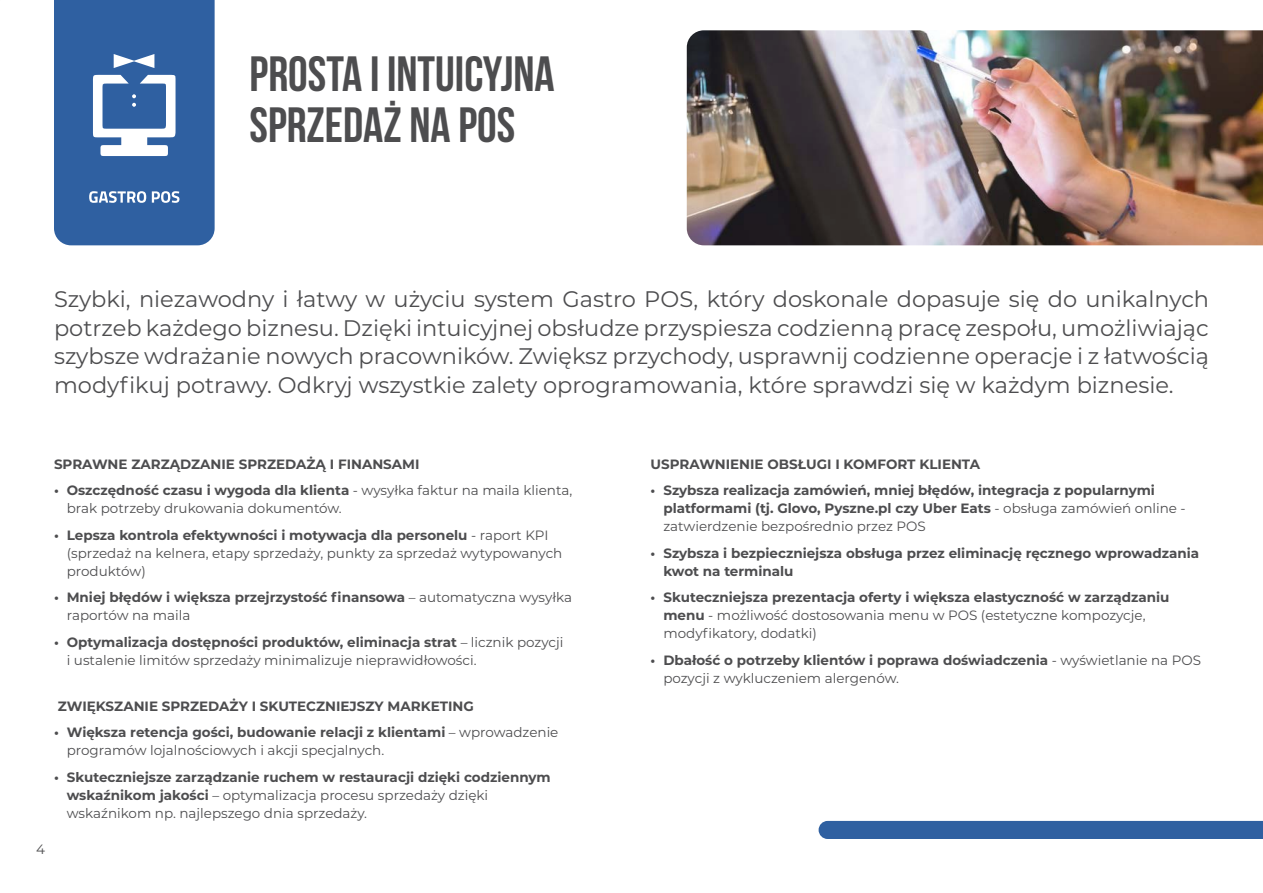
<style>
.page{position:relative;width:1263px;height:893px;background:#fff}
.page>*{position:absolute;margin:0;border:0;box-sizing:border-box;transform-origin:0 0}
.t1{font:700 49.5px/51px "Bebas Neue";color:#4d4d4f}
.t2{font:22.5px/28.5px "Montserrat";color:#4d4d4f;text-align:justify}
.t3{font:13.5px/18px "Montserrat";color:#4d4d4f}
.t4{font:700 13.5px/18px "Montserrat";color:#4d4d4f}
.s1{font-weight:700}
.s2{font-weight:400}
</style>
<div class="page">
<div style="left:819px;top:821px;width:444px;height:18px;background:#2f60a1"></div>
<svg style="left:54px;top:0;width:161px;height:245px;background:#4470aa"></svg>
<img style="left:687px;top:30px;width:576px;height:215px">
<h1 class="t1" style="left:249px;top:48px;width:307px">PROSTA I INTUICYJNA<br>SPRZEDAŻ NA POS</h1>
<p class="t2" style="left:54px;top:284px;width:1156px">Szybki, niezawodny i łatwy w użyciu system Gastro POS, który doskonale dopasuje się do unikalnych potrzeb każdego biznesu. Dzięki intuicyjnej obsłudze przyspiesza codzienną pracę zespołu, umożliwiając szybsze wdrażanie nowych pracowników. Zwiększ przychody, usprawnij codzienne operacje i z łatwością modyfikuj potrawy. Odkryj wszystkie zalety oprogramowania, które sprawdzi się w każdym biznesie.</p>
<p class="t4" style="left:54px;top:454px;width:367px">SPRAWNE ZARZĄDZANIE SPRZEDAŻĄ I FINANSAMI</p>
<p class="t3" style="left:67px;top:481px;width:507px;text-indent:-13px"><span class="s1">• Oszczędność czasu i wygoda dla klienta</span> - wysyłka faktur na maila klienta, brak potrzeby drukowania dokumentów.</p>
<p class="t3" style="left:67px;top:525px;width:497px;text-indent:-13px"><span class="s1">• Lepsza kontrola efektywności i motywacja dla personelu</span> - raport KPI (sprzedaż na kelnera, etapy sprzedaży, punkty za sprzedaż wytypowanych produktów)</p>
<p class="t4" style="left:67px;top:588px;width:507px;text-indent:-13px">• Mniej błędów i większa przejrzystość finansowa <span class="s2">– automatyczna wysyłka raportów na maila</span></p>
<p class="t3" style="left:67px;top:632px;width:498px;text-indent:-13px"><span class="s1">• Optymalizacja dostępności produktów, eliminacja strat</span> – licznik pozycji i ustalenie limitów sprzedaży minimalizuje nieprawidłowości.</p>
<p class="t4" style="left:58px;top:696px;width:417px">ZWIĘKSZANIE SPRZEDAŻY I SKUTECZNIEJSZY MARKETING</p>
<p class="t3" style="left:67px;top:723px;width:493px;text-indent:-13px"><span class="s1">• Większa retencja gości, budowanie relacji z klientami</span> – wprowadzenie programów lojalnościowych i akcji specjalnych.</p>
<p class="t4" style="left:67px;top:767px;width:485px;text-indent:-13px">• Skuteczniejsze zarządzanie ruchem w restauracji dzięki codziennym wskaźnikom jakości <span class="s2">– optymalizacja procesu sprzedaży dzięki wskaźnikom np. najlepszego dnia sprzedaży.</span></p>
<p class="t3" style="left:36px;top:840px;width:10px">4</p>
<p class="t4" style="left:651px;top:454px;width:331px">USPRAWNIENIE OBSŁUGI I KOMFORT KLIENTA</p>
<p class="t4" style="left:663px;top:481px;width:524px;text-indent:-13px">• Szybsza realizacja zamówień, mniej błędów, integracja z popularnymi platformami (tj. Glovo, Pyszne.pl czy Uber Eats <span class="s2">- obsługa zamówień online - zatwierdzenie bezpośrednio przez POS</span></p>
<p class="t4" style="left:663px;top:543px;width:537px;text-indent:-13px">• Szybsza i bezpieczniejsza obsługa przez eliminację ręcznego wprowadzania kwot na terminalu</p>
<p class="t3" style="left:663px;top:588px;width:507px;text-indent:-13px"><span class="s1">• Skuteczniejsza prezentacja oferty i większa elastyczność w zarządzaniu menu</span> - możliwość dostosowania menu w POS (estetyczne kompozycje, modyfikatory, dodatki)</p>
<p class="t3" style="left:663px;top:650px;width:539px;text-indent:-13px"><span class="s1">• Dbałość o potrzeby klientów i poprawa doświadczenia</span> - wyświetlanie na POS pozycji z wykluczeniem alergenów.</p>
</div>
